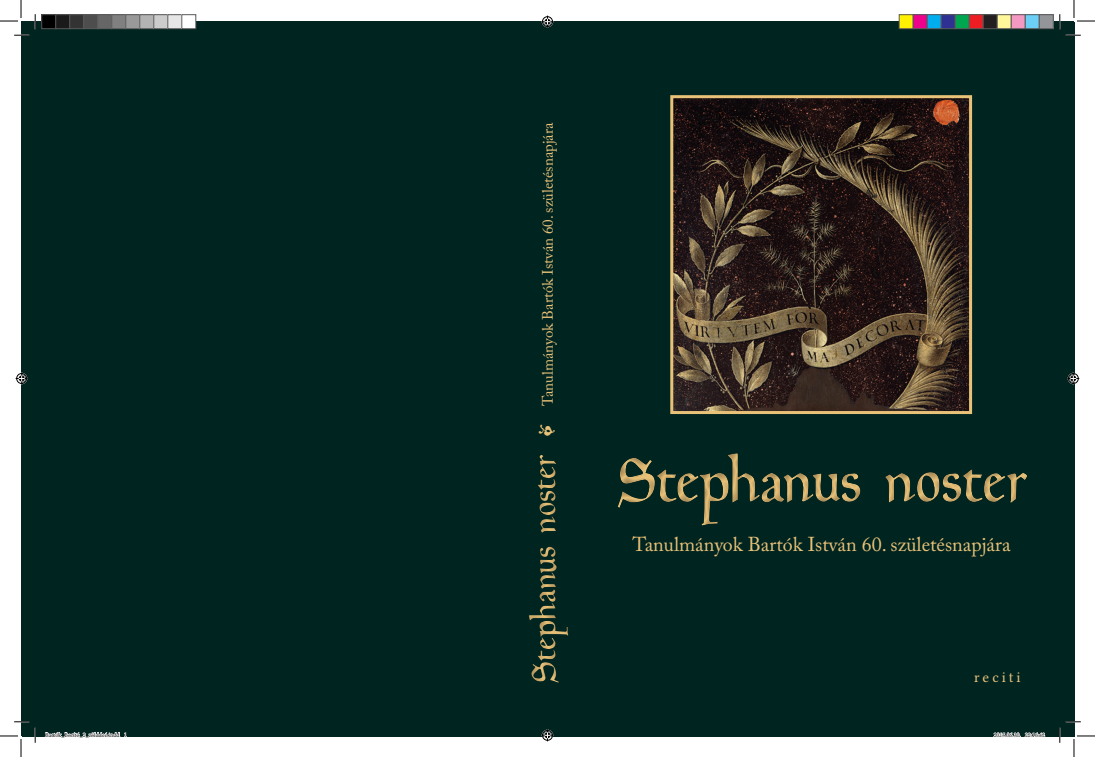
<style>
.page{position:relative;width:1095px;height:757px;background:#fff}
.page>*{position:absolute;margin:0;border:0;box-sizing:border-box;transform-origin:0 0}
.t1{font:67px "Goudy Mediaeval";letter-spacing:-.005em;color:#e9c279}
.t2{font:37px "Goudy Mediaeval";letter-spacing:-.01em;color:#e9c279}
.t3{font:20px "Adobe Caslon Pro";color:#e9c279}
.t4{font:italic 18px "Minion Pro";color:#e9c279}
.t5{font:15px "Adobe Caslon Pro";color:#e9c279}
.t6{font:15px "Lin Libertine O";letter-spacing:.2em;color:#e9c279}
.t7{font:6px "Minion Pro";color:#000}
</style>
<div class="page">
<div style="left:21px;top:21px;width:1052px;height:714px;background:#002420"></div>
<div style="left:607px;top:444px;width:429px;height:93px;background:#002420"></div>
<div style="left:523px;top:445px;width:51px;height:247px;background:#002420"></div>
<img style="left:674px;top:99px;width:293px;height:311px">
<div style="left:670px;top:95px;width:301px;height:319px;border:3px solid #e9c279"></div>
<svg style="left:14px;top:35px;width:15px;height:1px"></svg>
<svg style="left:1065px;top:35px;width:15px;height:1px"></svg>
<svg style="left:14px;top:721px;width:15px;height:1px"></svg>
<svg style="left:35px;top:14px;width:1px;height:15px"></svg>
<svg style="left:35px;top:727px;width:1px;height:15px"></svg>
<svg style="left:1058px;top:14px;width:2px;height:15px"></svg>
<svg style="left:0;top:0;width:22px;height:22px"></svg>
<svg style="left:0;top:735px;width:22px;height:21px"></svg>
<svg style="left:1073px;top:0;width:21px;height:22px"></svg>
<svg style="left:1058px;top:721px;width:36px;height:35px"></svg>
<svg style="left:541px;top:16px;width:12px;height:12px"></svg>
<svg style="left:541px;top:729px;width:12px;height:12px"></svg>
<svg style="left:16px;top:372px;width:12px;height:12px"></svg>
<svg style="left:1067px;top:372px;width:12px;height:12px"></svg>
<div style="left:42px;top:15px;width:14px;height:14px;background:#000"></div>
<div style="left:41px;top:14px;width:15px;height:15px;border:1px solid #595959"></div>
<div style="left:56px;top:15px;width:14px;height:14px;background:#1a1a1a"></div>
<div style="left:55px;top:14px;width:15px;height:15px;border:1px solid #595959"></div>
<div style="left:70px;top:15px;width:14px;height:14px;background:#333"></div>
<div style="left:69px;top:14px;width:15px;height:15px;border:1px solid #595959"></div>
<div style="left:84px;top:15px;width:14px;height:14px;background:#4d4d4d"></div>
<div style="left:83px;top:14px;width:15px;height:15px;border:1px solid #595959"></div>
<div style="left:98px;top:15px;width:14px;height:14px;background:#666"></div>
<div style="left:97px;top:14px;width:15px;height:15px;border:1px solid #595959"></div>
<div style="left:112px;top:15px;width:14px;height:14px;background:#808080"></div>
<div style="left:111px;top:14px;width:15px;height:15px;border:1px solid #595959"></div>
<div style="left:126px;top:15px;width:14px;height:14px;background:#999"></div>
<div style="left:125px;top:14px;width:15px;height:15px;border:1px solid #595959"></div>
<div style="left:140px;top:15px;width:14px;height:14px;background:#b3b3b3"></div>
<div style="left:139px;top:14px;width:15px;height:15px;border:1px solid #595959"></div>
<div style="left:154px;top:15px;width:14px;height:14px;background:#ccc"></div>
<div style="left:153px;top:14px;width:15px;height:15px;border:1px solid #595959"></div>
<div style="left:168px;top:15px;width:14px;height:14px;background:#e6e6e6"></div>
<div style="left:167px;top:14px;width:15px;height:15px;border:1px solid #595959"></div>
<div style="left:182px;top:15px;width:14px;height:14px;background:#fff"></div>
<div style="left:181px;top:14px;width:15px;height:15px;border:1px solid #595959"></div>
<div style="left:899px;top:15px;width:14px;height:14px;background:#fff101"></div>
<div style="left:898px;top:14px;width:15px;height:15px;border:1px solid #595959"></div>
<div style="left:913px;top:15px;width:14px;height:14px;background:#ed028c"></div>
<div style="left:912px;top:14px;width:15px;height:15px;border:1px solid #595959"></div>
<div style="left:927px;top:15px;width:14px;height:14px;background:#00aeef"></div>
<div style="left:926px;top:14px;width:15px;height:15px;border:1px solid #595959"></div>
<div style="left:941px;top:15px;width:14px;height:14px;background:#2e3092"></div>
<div style="left:940px;top:14px;width:15px;height:15px;border:1px solid #595959"></div>
<div style="left:955px;top:15px;width:14px;height:14px;background:#00a54f"></div>
<div style="left:954px;top:14px;width:15px;height:15px;border:1px solid #595959"></div>
<div style="left:969px;top:15px;width:14px;height:14px;background:#ee1d23"></div>
<div style="left:968px;top:14px;width:15px;height:15px;border:1px solid #595959"></div>
<div style="left:983px;top:15px;width:14px;height:14px;background:#231f20"></div>
<div style="left:982px;top:14px;width:15px;height:15px;border:1px solid #595959"></div>
<div style="left:997px;top:15px;width:14px;height:14px;background:#fff79a"></div>
<div style="left:996px;top:14px;width:15px;height:15px;border:1px solid #595959"></div>
<div style="left:1011px;top:15px;width:14px;height:14px;background:#f499c2"></div>
<div style="left:1010px;top:14px;width:15px;height:15px;border:1px solid #595959"></div>
<div style="left:1025px;top:15px;width:14px;height:14px;background:#6bcff6"></div>
<div style="left:1024px;top:14px;width:15px;height:15px;border:1px solid #595959"></div>
<div style="left:1039px;top:15px;width:14px;height:14px;background:#939598"></div>
<div style="left:1038px;top:14px;width:15px;height:15px;border:1px solid #595959"></div>
<svg style="left:45px;top:731px;width:82px;height:6px"></svg>
<svg style="left:993px;top:732px;width:52px;height:5px"></svg>
<h3 class="t5" style="left:538px;top:406px;width:285px;rotate:-90deg">Tanulmányok Bartók István 60. születésnapjára</h3>
<h3 class="t4" style="left:538px;top:416px;width:20px">•</h3>
<h2 class="t2" style="left:524px;top:682px;width:229px;rotate:-90deg">Stephanus noster</h2>
<h1 class="t1" style="left:617px;top:445px;width:410px">Stephanus noster</h1>
<h3 class="t3" style="left:632px;top:532px;width:380px">Tanulmányok Bartók István 60. születésnapjára</h3>
<h3 class="t6" style="left:973px;top:664px;width:48px">reciti</h3>
<p class="t7" style="left:45px;top:730px;width:83px">Bartók_Borító_2_zölddeé.indd 1</p>
<p class="t7" style="left:993px;top:730px;width:53px">2015.06.30. 22:16:42</p>
</div>
